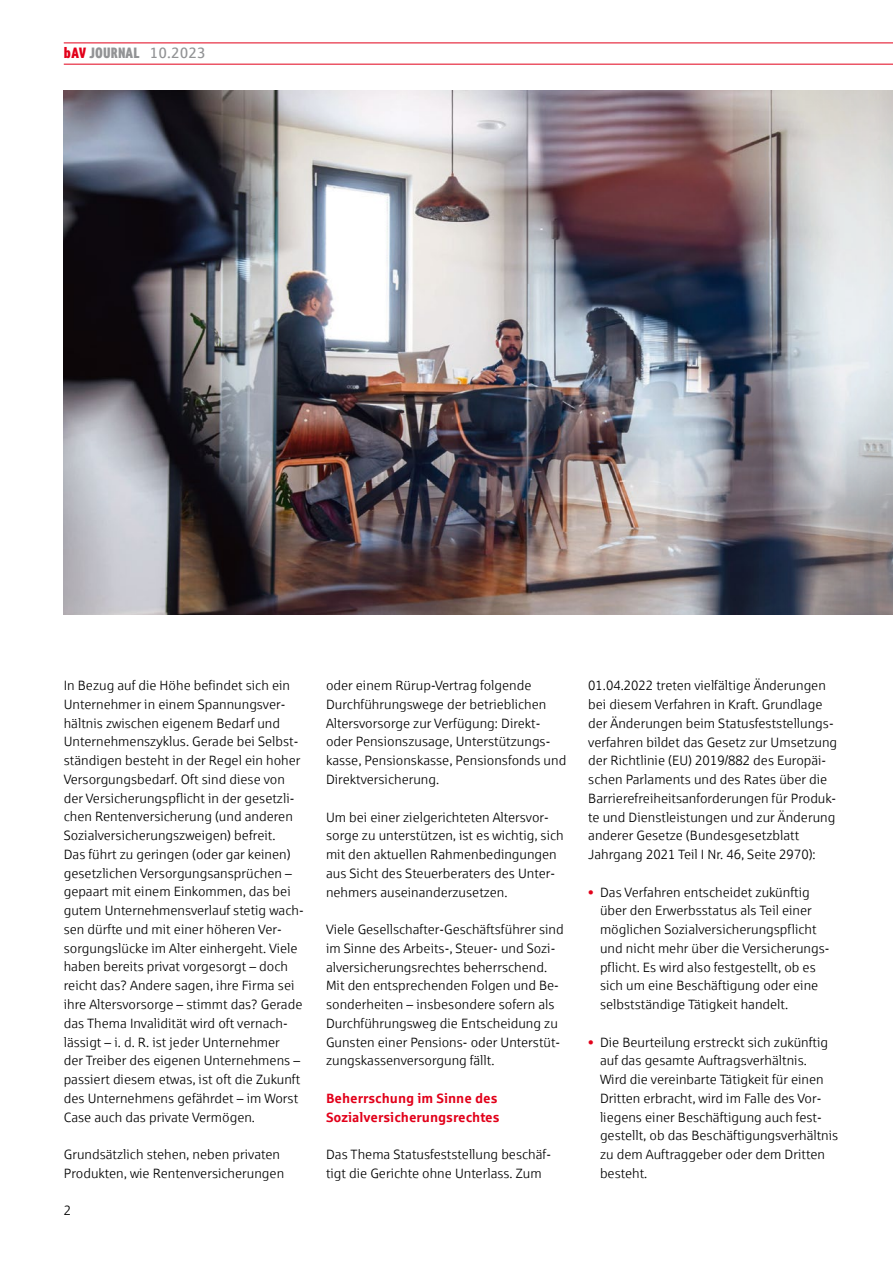
<style>
.page{position:relative;width:893px;height:1263px;background:#fff}
.page>*{position:absolute;margin:0;border:0;box-sizing:border-box;transform-origin:0 0}
.t1{font:15px "Sparkasse XB Condensed";letter-spacing:.01em;color:#929395}
.t2{font:13.5px/18.8px "Sparkasse Lt";color:#000}
.t3{font:700 13.5px/18.8px "Sparkasse Rg";color:#e2001a}
.s1{color:#e2001a}
.s2{font-family:"Sparkasse Rg"}
</style>
<div class="page">
<hr style="left:64px;top:43px;width:829px;height:1px;background:#e2001a">
<hr style="left:64px;top:64px;width:829px;height:1px;background:#e2001a">
<img style="left:64px;top:90px;width:693px;height:524px">
<svg style="left:757px;top:90px;width:136px;height:525px;background:#afafb3"></svg>
<p class="t1" style="left:64px;top:43px;width:143px"><span class="s1">bAV</span> JOURNAL <span class="s2">10.2023</span></p>
<p class="t2" style="left:64px;top:676px;width:241px">In Bezug auf die Höhe befindet sich ein Unternehmer in einem Spannungsver&shy;hältnis zwischen eigenem Bedarf und Unternehmenszyklus. Gerade bei Selbst&shy;ständigen besteht in der Regel ein hoher Versorgungsbedarf. Oft sind diese von der Versicherungspflicht in der gesetzli&shy;chen Rentenversicherung (und anderen Sozialversicherungszweigen) befreit.<br>Das führt zu geringen (oder gar keinen) gesetzlichen Versorgungsansprüchen – gepaart mit einem Einkommen, das bei gutem Unternehmensverlauf stetig wach&shy;sen dürfte und mit einer höheren Ver&shy;sorgungslücke im Alter einhergeht. Viele haben bereits privat vorgesorgt – doch reicht das? Andere sagen, ihre Firma sei ihre Altersvorsorge – stimmt das? Gerade das Thema Invalidität wird oft vernach&shy;lässigt – i. d. R. ist jeder Unternehmer<br>der Treiber des eigenen Unternehmens – passiert diesem etwas, ist oft die Zukunft des Unternehmens gefährdet – im Worst Case auch das private Vermögen.</p>
<p class="t2" style="left:64px;top:1145px;width:222px">Grundsätzlich stehen, neben privaten<br>Produkten, wie Rentenversicherungen</p>
<p class="t2" style="left:64px;top:1201px;width:9px">2</p>
<p class="t2" style="left:326px;top:676px;width:242px">oder einem Rürup-Vertrag folgende Durchführungswege der betrieblichen Altersvorsorge zur Verfügung: Direkt&shy;oder Pensionszusage, Unterstützungs&shy;kasse, Pensionskasse, Pensionsfonds und Direktversicherung.</p>
<p class="t2" style="left:326px;top:807px;width:239px">Um bei einer zielgerichteten Altersvor&shy;sorge zu unterstützen, ist es wichtig, sich mit den aktuellen Rahmenbedingungen aus Sicht des Steuerberaters des Unter&shy;nehmers auseinanderzusetzen.</p>
<p class="t2" style="left:326px;top:920px;width:239px">Viele Gesellschafter-Geschäftsführer sind im Sinne des Arbeits-, Steuer- und Sozi&shy;alversicherungsrechtes beherrschend.<br>Mit den entsprechenden Folgen und Be&shy;sonderheiten – insbesondere sofern als Durchführungsweg die Entscheidung zu Gunsten einer Pensions- oder Unterstüt&shy;zungskassenversorgung fällt.</p>
<p class="t3" style="left:326px;top:1088px;width:175px">Beherrschung im Sinne des<br>Sozialversicherungsrechtes</p>
<p class="t2" style="left:326px;top:1145px;width:227px">Das Thema Statusfeststellung beschäf&shy;tigt die Gerichte ohne Unterlass. Zum</p>
<p class="t2" style="left:588px;top:676px;width:250px">01.04.2022 treten vielfältige Änderungen bei diesem Verfahren in Kraft. Grundlage der Änderungen beim Statusfeststellungs&shy;verfahren bildet das Gesetz zur Umsetzung der Richtlinie (EU) 2019/882 des Europäi&shy;schen Parlaments und des Rates über die Barrierefreiheitsanforderungen für Produk&shy;te und Dienstleistungen und zur Änderung anderer Gesetze (Bundesgesetzblatt Jahrgang 2021 Teil I Nr. 46, Seite 2970):</p>
<p class="t2" style="left:600px;top:882px;width:231px;text-indent:-12px"><span class="s1">•</span> Das Verfahren entscheidet zukünftig über den Erwerbsstatus als Teil einer möglichen Sozialversicherungspflicht und nicht mehr über die Versicherungs&shy;pflicht. Es wird also festgestellt, ob es sich um eine Beschäftigung oder eine selbstständige Tätigkeit handelt.</p>
<p class="t2" style="left:600px;top:1032px;width:240px;text-indent:-12px"><span class="s1">•</span> Die Beurteilung erstreckt sich zukünftig auf das gesamte Auftragsverhältnis.<br>Wird die vereinbarte Tätigkeit für einen Dritten erbracht, wird im Falle des Vor&shy;liegens einer Beschäftigung auch fest&shy;gestellt, ob das Beschäftigungsverhältnis zu dem Auftraggeber oder dem Dritten besteht.</p>
</div>
